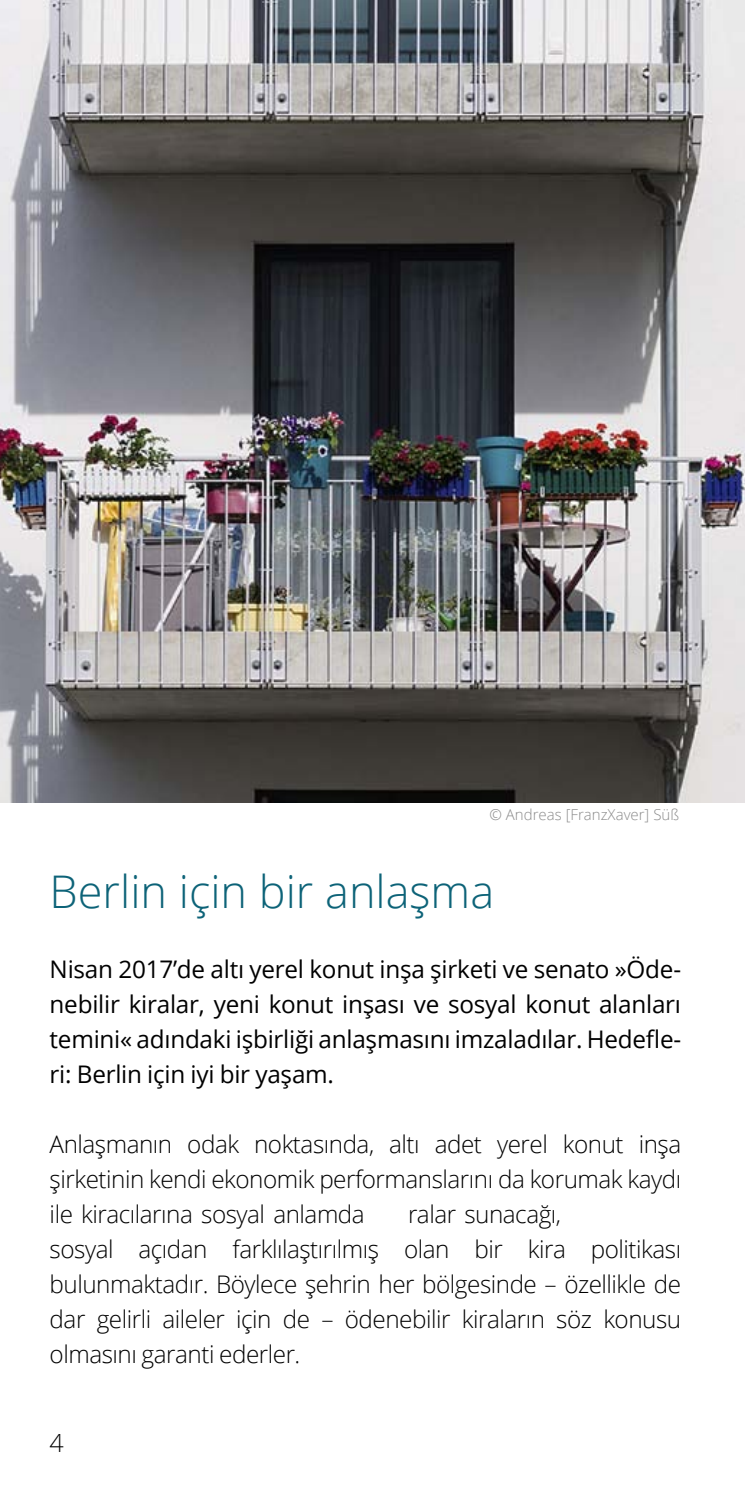
<style>
.page{position:relative;width:745px;height:1489px;background:#fff}
.page>*{position:absolute;margin:0;border:0;box-sizing:border-box;transform-origin:0 0}
._02_01_Innen_Titel{font:300 45px "Open Sans";color:#0d6378}
.t1{font:300 25px "Open Sans";color:#000}
._02_03_Innen_Fließte{font:300 24.25px/35px "Open Sans";letter-spacing:-.02em;color:#000;text-align:justify}
._02_02_Innen_Einleit{font:24.25px/35px "Open Sans";letter-spacing:-.01em;color:#000;text-align:justify}
.t2{font:300 15px "Open Sans";color:#8b8b8b}
</style>
<div class="page">
<img style="left:0;top:0;width:744px;height:802px">
<p class="t2" style="left:489px;top:804px;width:191px">© Andreas [FranzXaver] Süß</p>
<p class="_02_01_Innen_Titel" style="left:50px;top:860px;width:446px">Berlin için bir anlaşma</p>
<p class="_02_02_Innen_Einleit" style="left:50px;top:950px;width:632px">Nisan 2017’de altı yerel konut inşa şirketi ve senato »Öde&shy;nebilir kiralar, yeni konut inşası ve sosyal konut alanları temini« adındaki işbirliği anlaşmasını imzaladılar. Hedefle&shy;ri: Berlin için iyi bir yaşam.</p>
<p class="_02_03_Innen_Fließte" style="left:50px;top:1125px;width:632px">Anlaşmanın odak noktasında, altı adet yerel konut inşa şirketinin kendi ekonomik performanslarını da korumak kaydı ile kiracılarına sosyal anlamda</p>
<p class="_02_03_Innen_Fließte" style="left:50px;top:1195px;width:632px;text-align:left;text-indent:358px">ralar sunacağı,<br>sosyal açıdan farklılaştırılmış olan bir kira politikası bulunmaktadır. Böylece şehrin her bölgesinde – özellikle de dar gelirli aileler için de – ödenebilir kiraların söz konusu olmasını garanti ederler.</p>
<p class="t1" style="left:50px;top:1425px;width:16px">4</p>
</div>
